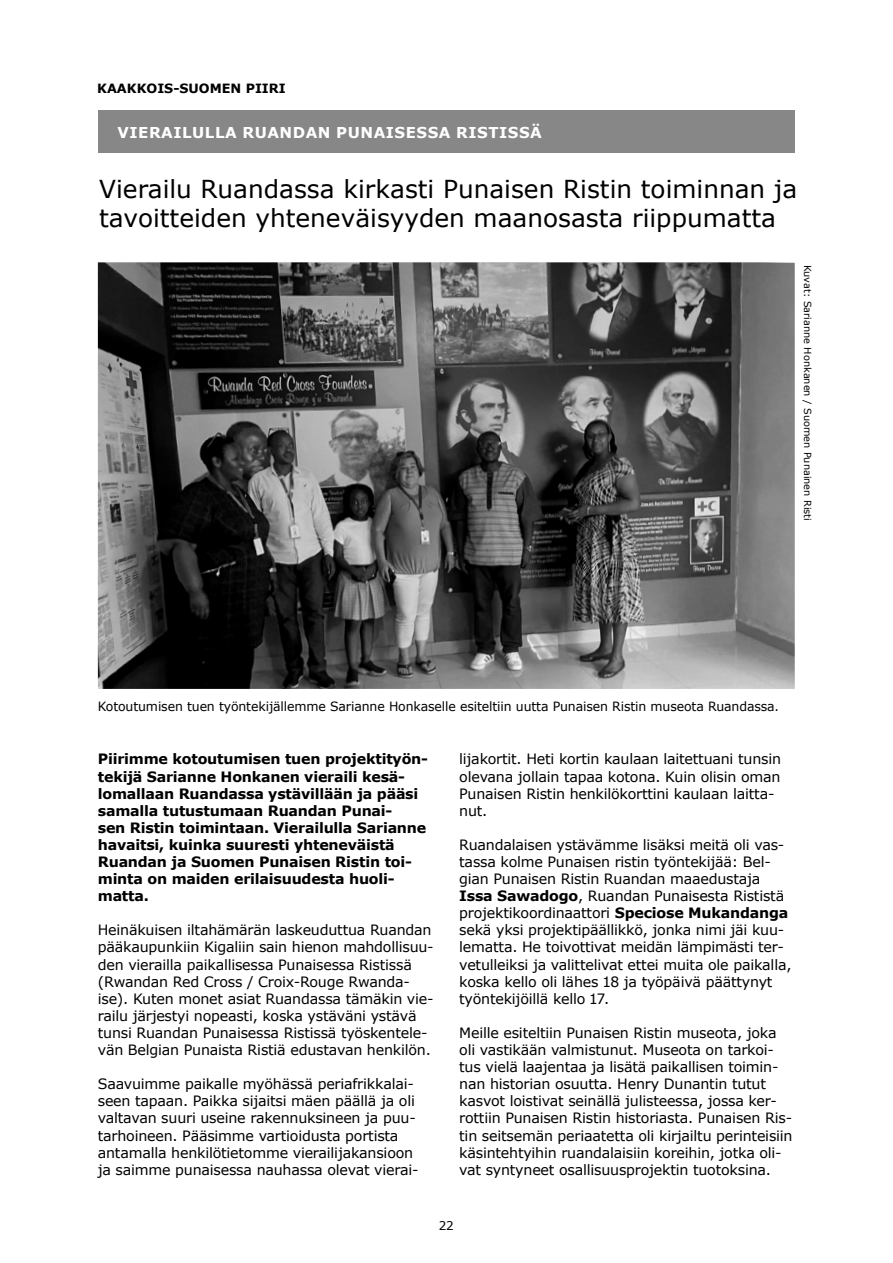
<style>
.page{position:relative;width:893px;height:1263px;background:#fff}
.page>*{position:absolute;margin:0;border:0;box-sizing:border-box;transform-origin:0 0}
.t1{font:24.75px/29.7px "Verdana";color:#000}
.t2{font:700 15px "Verdana";letter-spacing:.035em;color:#fff}
.t3{font:14.25px/17.1px "Verdana";letter-spacing:-.015em;color:#000}
.t4{font:700 14.25px/17.1px "Verdana";letter-spacing:-.015em;color:#000}
.t5{font:12.75px "Verdana";letter-spacing:-.01em;color:#000}
.t6{font:700 12.75px "Verdana";color:#000}
.t7{font:12px "Verdana";color:#000}
.t8{font:9.75px "Verdana";color:#000}
.s1{font-weight:700}
</style>
<div class="page">
<div style="left:98px;top:111px;width:697px;height:42px;background:#878787"></div>
<img style="left:98px;top:262px;width:697px;height:427px">
<p class="t6" style="left:97px;top:79px;width:190px">KAAKKOIS-SUOMEN PIIRI</p>
<p class="t2" style="left:118px;top:122px;width:426px">VIERAILULLA RUANDAN PUNAISESSA RISTISSÄ</p>
<h1 class="t1" style="left:99px;top:173px;width:700px">Vierailu Ruandassa kirkasti Punaisen Ristin toiminnan ja tavoitteiden yhteneväisyyden maanosasta riippumatta</h1>
<p class="t8" style="left:814px;top:265px;width:258px;rotate:90deg">Kuvat: Sarianne Honkanen / Suomen Punainen Risti</p>
<p class="t5" style="left:98px;top:698px;width:683px">Kotoutumisen tuen työntekijällemme Sarianne Honkaselle esiteltiin uutta Punaisen Ristin museota Ruandassa.</p>
<p class="t4" style="left:98px;top:750px;width:332px">Piirimme kotoutumisen tuen projektityön&shy;tekijä Sarianne Honkanen vieraili kesä&shy;lomallaan Ruandassa ystävillään ja pääsi samalla tutustumaan Ruandan Punai-<br>sen Ristin toimintaan. Vierailulla Sarianne havaitsi, kuinka suuresti yhteneväistä Ruandan ja Suomen Punaisen Ristin toi&shy;minta on maiden erilaisuudesta huoli&shy;matta.</p>
<p class="t3" style="left:98px;top:921px;width:337px">Heinäkuisen iltahämärän laskeuduttua Ruandan pääkaupunkiin Kigaliin sain hienon mahdollisuu&shy;den vierailla paikallisessa Punaisessa Ristissä (Rwandan Red Cross / Croix-Rouge Rwanda&shy;ise). Kuten monet asiat Ruandassa tämäkin vie&shy;railu järjestyi nopeasti, koska ystäväni ystävä tunsi Ruandan Punaisessa Ristissä työskentele&shy;vän Belgian Punaista Ristiä edustavan henkilön.</p>
<p class="t3" style="left:98px;top:1075px;width:322px">Saavuimme paikalle myöhässä periafrikkalai&shy;seen tapaan. Paikka sijaitsi mäen päällä ja oli valtavan suuri useine rakennuksineen ja puu&shy;tarhoineen. Pääsimme vartioidusta portista antamalla henkilötietomme vierailijakansioon ja saimme punaisessa nauhassa olevat vierai-</p>
<p class="t3" style="left:459px;top:750px;width:323px">lijakortit. Heti kortin kaulaan laitettuani tunsin olevana jollain tapaa kotona. Kuin olisin oman Punaisen Ristin henkilökorttini kaulaan laitta&shy;nut.</p>
<p class="t3" style="left:459px;top:836px;width:334px">Ruandalaisen ystävämme lisäksi meitä oli vas&shy;tassa kolme Punaisen ristin työntekijää: Bel&shy;gian Punaisen Ristin Ruandan maaedustaja <span class="s1">Issa Sawadogo</span>, Ruandan Punaisesta Rististä projektikoordinaattori <span class="s1">Speciose Mukandanga </span>sekä yksi projektipäällikkö, jonka nimi jäi kuu&shy;lematta. He toivottivat meidän lämpimästi ter&shy;vetulleiksi ja valittelivat ettei muita ole paikalla, koska kello oli lähes 18 ja työpäivä päättynyt työntekijöillä kello 17.</p>
<p class="t3" style="left:459px;top:1024px;width:335px">Meille esiteltiin Punaisen Ristin museota, joka oli vastikään valmistunut. Museota on tarkoi&shy;tus vielä laajentaa ja lisätä paikallisen toimin&shy;nan historian osuutta. Henry Dunantin tutut kasvot loistivat seinällä julisteessa, jossa ker&shy;rottiin Punaisen Ristin historiasta. Punaisen Ris&shy;tin seitsemän periaatetta oli kirjailtu perinteisiin käsintehtyihin ruandalaisiin koreihin, jotka oli&shy;vat syntyneet osallisuusprojektin tuotoksina.</p>
<p class="t7" style="left:439px;top:1217px;width:17px">22</p>
</div>
